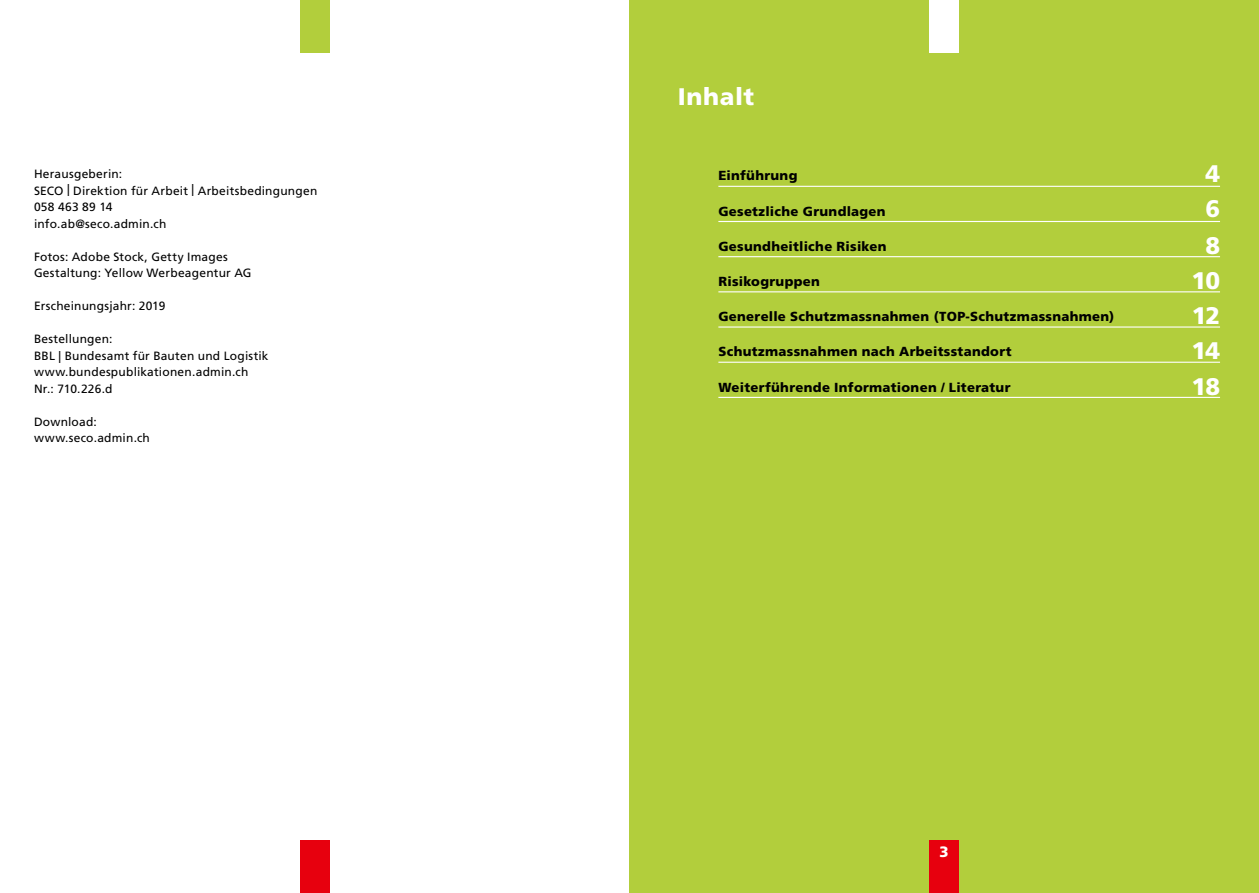
<style>
.page{position:relative;width:1259px;height:893px;background:#fff}
.page>*{position:absolute;margin:0;border:0;box-sizing:border-box;transform-origin:0 0}
.t1{font:900 24px "Frutiger LT Pro";letter-spacing:.02em;color:#fff}
.t2{font:900 15px "Frutiger LT Pro";color:#fff}
.t3{font:900 13.2px "Frutiger LT Pro";letter-spacing:.02em;color:#000}
.t4{font:12px/16.5px "Frutiger LT Pro";letter-spacing:.02em;color:#000}
</style>
<div class="page">
<div style="left:629px;top:0;width:630px;height:893px;background:#b2ce3c"></div>
<div style="left:929px;top:0;width:30px;height:53px;background:#fff"></div>
<div style="left:929px;top:840px;width:30px;height:53px;background:#e7000e"></div>
<div style="left:300px;top:0;width:30px;height:53px;background:#b2ce3c"></div>
<div style="left:300px;top:840px;width:30px;height:53px;background:#e7000e"></div>
<hr style="left:718px;top:186px;width:502px;height:1px;background:#fff">
<hr style="left:718px;top:221px;width:502px;height:1px;background:#fff">
<hr style="left:718px;top:256px;width:502px;height:1px;background:#fff">
<hr style="left:718px;top:291px;width:502px;height:1px;background:#fff">
<hr style="left:718px;top:326px;width:502px;height:2px;background:#fff">
<hr style="left:718px;top:362px;width:502px;height:1px;background:#fff">
<hr style="left:718px;top:397px;width:502px;height:1px;background:#fff">
<p class="t4" style="left:34px;top:166px;width:285px">Herausgeberin:<br>SECO | Direktion für Arbeit | Arbeitsbedingungen<br>058 463 89 14<br>info.ab@seco.admin.ch</p>
<p class="t4" style="left:34px;top:248px;width:219px">Fotos: Adobe Stock, Getty Images<br>Gestaltung: Yellow Werbeagentur AG</p>
<p class="t4" style="left:34px;top:298px;width:133px">Erscheinungsjahr: 2019</p>
<p class="t4" style="left:34px;top:331px;width:236px">Bestellungen:<br>BBL | Bundesamt für Bauten und Logistik www.bundespublikationen.admin.ch<br>Nr.: 710.226.d</p>
<p class="t4" style="left:34px;top:413px;width:117px">Download: www.seco.admin.ch</p>
<h1 class="t1" style="left:678px;top:82px;width:78px">Inhalt</h1>
<p class="t3" style="left:718px;top:168px;width:81px">Einführung</p>
<h1 class="t1" style="left:1205px;top:159px;width:16px">4</h1>
<p class="t3" style="left:718px;top:203px;width:169px">Gesetzliche Grundlagen</p>
<h1 class="t1" style="left:1205px;top:194px;width:16px">6</h1>
<p class="t3" style="left:718px;top:238px;width:170px">Gesundheitliche Risiken</p>
<h1 class="t1" style="left:1205px;top:231px;width:16px">8</h1>
<p class="t3" style="left:718px;top:273px;width:103px">Risikogruppen</p>
<h1 class="t1" style="left:1191px;top:266px;width:30px">10</h1>
<p class="t3" style="left:718px;top:309px;width:397px">Generelle Schutzmassnahmen (TOP-Schutzmassnahmen)</p>
<h1 class="t1" style="left:1191px;top:301px;width:30px">12</h1>
<p class="t3" style="left:718px;top:344px;width:295px">Schutzmassnahmen nach Arbeitsstandort</p>
<h1 class="t1" style="left:1191px;top:336px;width:30px">14</h1>
<p class="t3" style="left:718px;top:379px;width:294px">Weiterführende Informationen / Literatur</p>
<h1 class="t1" style="left:1191px;top:372px;width:30px">18</h1>
<p class="t2" style="left:939px;top:843px;width:11px">3</p>
</div>
